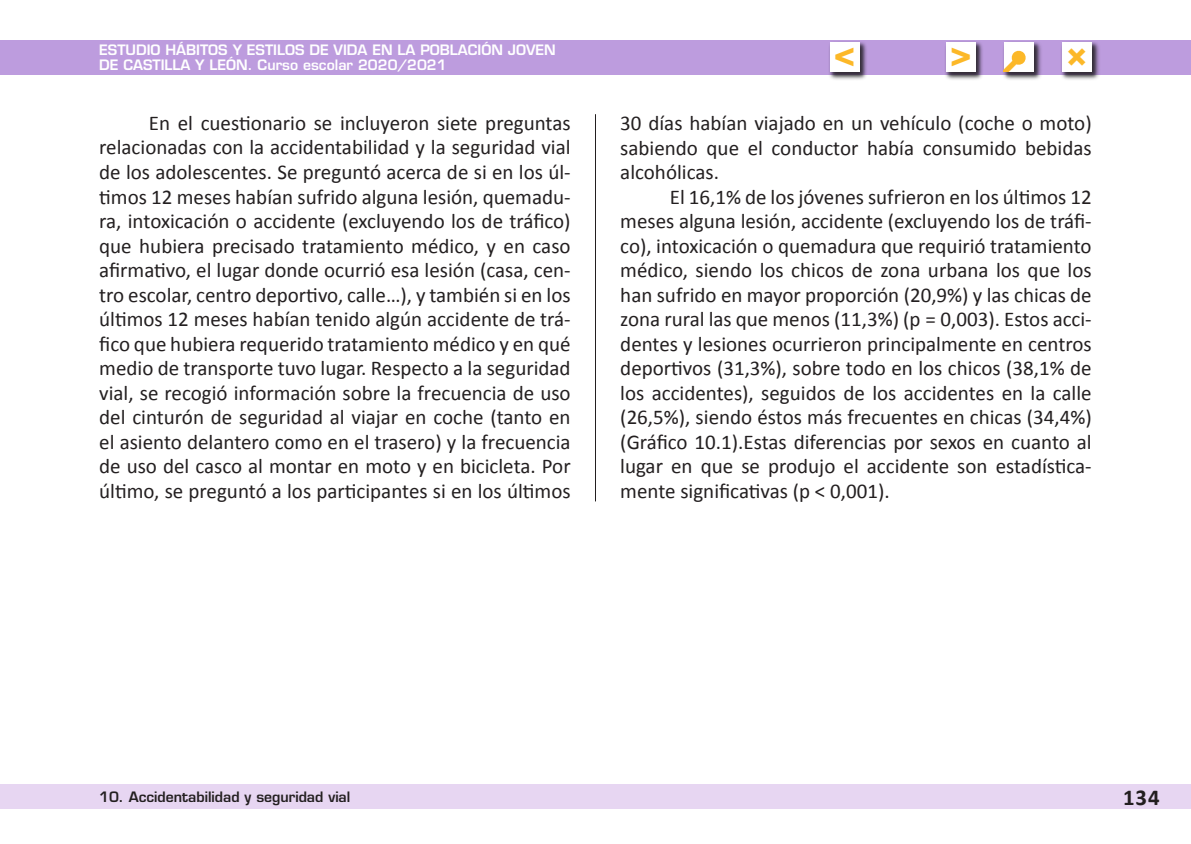
<style>
.page{position:relative;width:1191px;height:844px;background:#fff}
.page>*{position:absolute;margin:0;border:0;box-sizing:border-box;transform-origin:0 0}
.t1{font:35.7px "Eurostile LT Std Bold Ex 2";color:#fcb828}
.t2{font:700 22.75px "Calibri";color:#231f20}
.Texto{font:21px/24.5px "Calibri";color:#231f20;text-align:justify}
.TextoN{font:21px/24.5px "Calibri";color:#231f20;text-align:justify}
.t3{font:600 14px/15.4px "Eurostile LT Std";color:#fff}
.t4{font:600 14px "Eurostile LT Std";color:#231f20}
.s1{font-size:30.97px;color:#13bab3}
</style>
<div class="page">
<div style="left:0;top:784px;width:1191px;height:25px;background:#e7d6f2"></div>
<div style="left:0;top:40px;width:1191px;height:34px;background:#bd9cde"></div>
<div style="left:827px;top:40px;width:41px;height:41px;background:#231f20;opacity:.75"></div>
<div style="left:829px;top:42px;width:30px;height:30px;background:#fff"></div>
<div style="left:944px;top:40px;width:40px;height:41px;background:#231f20;opacity:.75"></div>
<div style="left:945px;top:42px;width:30px;height:30px;background:#fff"></div>
<div style="left:1060px;top:40px;width:40px;height:41px;background:#231f20;opacity:.75"></div>
<div style="left:1062px;top:42px;width:29px;height:30px;background:#fff"></div>
<div style="left:1002px;top:40px;width:40px;height:41px;background:#231f20;opacity:.75"></div>
<div style="left:1004px;top:42px;width:29px;height:30px;background:#fff"></div>
<hr style="left:595px;top:114px;width:1px;height:387px;background:#231f20">
<svg style="left:1002px;top:48px;width:26px;height:27px"></svg>
<p class="t3" style="left:99px;top:42px;width:458px">ESTUDIO HÁBITOS Y ESTILOS DE VIDA EN LA POBLACIÓN JOVEN<br>DE CASTILLA Y LEÓN. Curso escolar 2020/2021</p>
<h1 class="t1" style="left:834px;top:28px;width:23px">&lt;</h1>
<h1 class="t1" style="left:950px;top:28px;width:23px">&gt;</h1>
<h1 class="t1" style="left:1066px;top:28px;width:23px">×<span class="s1">i</span></h1>
<p class="Texto" style="left:99px;top:110px;width:473px;text-indent:50px">En el cuestionario se incluyeron siete preguntas relacionadas con la accidentabilidad y la seguridad vial de los adolescentes. Se preguntó acerca de si en los úl&shy;timos 12 meses habían sufrido alguna lesión, quemadu&shy;ra, intoxicación o accidente (excluyendo los de tráfico) que hubiera precisado tratamiento médico, y en caso afirmativo, el lugar donde ocurrió esa lesión (casa, cen&shy;tro escolar, centro deportivo, calle…), y también si en los últimos 12 meses habían tenido algún accidente de trá&shy;fico que hubiera requerido tratamiento médico y en qué medio de transporte tuvo lugar. Respecto a la seguridad vial, se recogió información sobre la frecuencia de uso del cinturón de seguridad al viajar en coche (tanto en el asiento delantero como en el trasero) y la frecuencia de uso del casco al montar en moto y en bicicleta. Por último, se preguntó a los participantes si en los últimos</p>
<p class="Texto" style="left:620px;top:110px;width:473px">30 días habían viajado en un vehículo (coche o moto) sabiendo que el conductor había consumido bebidas alcohólicas.</p>
<p class="TextoN" style="left:620px;top:183px;width:473px;text-indent:50px">El 16,1% de los jóvenes sufrieron en los últimos 12 meses alguna lesión, accidente (excluyendo los de tráfi&shy;co), intoxicación o quemadura que requirió tratamiento médico, siendo los chicos de zona urbana los que los han sufrido en mayor proporción (20,9%) y las chicas de zona rural las que menos (11,3%) (p = 0,003). Estos acci&shy;dentes y lesiones ocurrieron principalmente en centros deportivos (31,3%), sobre todo en los chicos (38,1% de los accidentes), seguidos de los accidentes en la calle (26,5%), siendo éstos más frecuentes en chicas (34,4%) (Gráfico 10.1).Estas diferencias por sexos en cuanto al lugar en que se produjo el accidente son estadística&shy;mente significativas (p &lt; 0,001).</p>
<p class="t4" style="left:99px;top:788px;width:253px">10. Accidentabilidad y seguridad vial</p>
<p class="t2" style="left:1123px;top:783px;width:38px">134</p>
</div>
